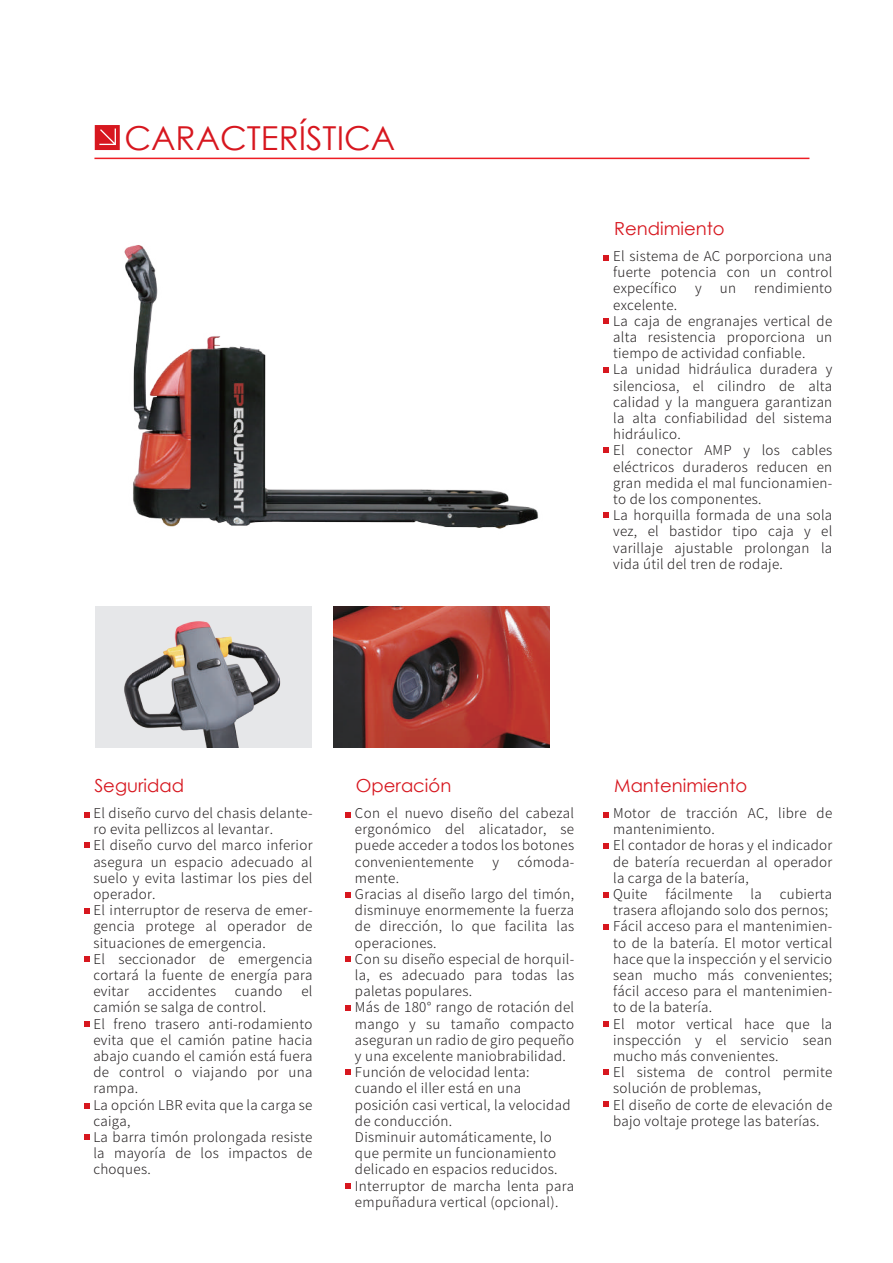
<style>
.page{position:relative;width:893px;height:1263px;background:#fff}
.page>*{position:absolute;margin:0;border:0;box-sizing:border-box;transform-origin:0 0}
.t1{font:33px "Century Gothic";color:#d7171f}
.t2{font:18px "Century Gothic";color:#d7171f}
.t3{font:300 13.5px/16.2px "Source Han Sans CN";letter-spacing:.02em;color:#231f20}
</style>
<div class="page">
<hr style="left:94px;top:158px;width:715px;height:1px;background:#ee1d23">
<svg style="left:95px;top:125px;width:25px;height:25px"></svg>
<img style="left:124px;top:245px;width:415px;height:284px">
<img style="left:333px;top:606px;width:217px;height:142px">
<div style="left:95px;top:606px;width:216px;height:142px;background:#e6e7e9"></div>
<img style="left:124px;top:621px;width:157px;height:127px">
<svg style="left:604px;top:255px;width:5px;height:5px"></svg>
<svg style="left:604px;top:318px;width:5px;height:5px"></svg>
<svg style="left:604px;top:367px;width:5px;height:5px"></svg>
<svg style="left:604px;top:448px;width:5px;height:5px"></svg>
<svg style="left:604px;top:513px;width:5px;height:5px"></svg>
<svg style="left:84px;top:812px;width:5px;height:5px"></svg>
<svg style="left:84px;top:843px;width:5px;height:5px"></svg>
<svg style="left:84px;top:908px;width:5px;height:5px"></svg>
<svg style="left:84px;top:957px;width:5px;height:5px"></svg>
<svg style="left:84px;top:1021px;width:5px;height:6px"></svg>
<svg style="left:84px;top:1103px;width:5px;height:5px"></svg>
<svg style="left:84px;top:1135px;width:5px;height:5px"></svg>
<svg style="left:346px;top:812px;width:5px;height:5px"></svg>
<svg style="left:346px;top:892px;width:5px;height:5px"></svg>
<svg style="left:346px;top:956px;width:5px;height:5px"></svg>
<svg style="left:346px;top:1069px;width:5px;height:6px"></svg>
<svg style="left:346px;top:1005px;width:5px;height:5px"></svg>
<svg style="left:346px;top:1183px;width:5px;height:5px"></svg>
<svg style="left:604px;top:812px;width:5px;height:5px"></svg>
<svg style="left:604px;top:843px;width:5px;height:5px"></svg>
<svg style="left:604px;top:892px;width:5px;height:5px"></svg>
<svg style="left:604px;top:1069px;width:5px;height:6px"></svg>
<svg style="left:604px;top:924px;width:5px;height:5px"></svg>
<svg style="left:604px;top:1102px;width:5px;height:5px"></svg>
<svg style="left:604px;top:1021px;width:5px;height:5px"></svg>
<h1 class="t1" style="left:124px;top:115px;width:272px">CARACTERÍSTICA</h1>
<h2 class="t2" style="left:614px;top:215px;width:112px">Rendimiento</h2>
<p class="t3" style="left:613px;top:248px;width:221px;text-align:justify">El sistema de AC porporciona una fuerte potencia con un control expecífico</p>
<p class="t3" style="left:695px;top:281px;width:8px">y</p>
<p class="t3" style="left:720px;top:281px;width:18px">un</p>
<p class="t3" style="left:754px;top:281px;width:80px">rendimiento</p>
<p class="t3" style="left:613px;top:297px;width:221px">excelente.<br>La caja de engranajes vertical de alta resistencia proporciona un tiempo de actividad confiable.<br>La unidad hidráulica duradera y silenciosa, el cilindro de alta calidad y la manguera garantizan la alta confiabilidad del sistema hidráulico.<br>El conector AMP y los cables eléctricos duraderos reducen en gran medida el mal funcionamien&shy;to de los componentes.<br>La horquilla formada de una sola vez, el bastidor tipo caja y el varillaje ajustable prolongan la vida útil del tren de rodaje.</p>
<h2 class="t2" style="left:94px;top:772px;width:91px">Seguridad</h2>
<p class="t3" style="left:93px;top:805px;width:221px">El diseño curvo del chasis delante&shy;ro evita pellizcos al levantar.<br>El diseño curvo del marco inferior asegura un espacio adecuado al suelo y evita lastimar los pies del operador.<br>El interruptor de reserva de emer&shy;gencia protege al operador de situaciones de emergencia.<br>El seccionador de emergencia cortará la fuente de energía para evitar</p>
<p class="t3" style="left:148px;top:983px;width:70px">accidentes</p>
<p class="t3" style="left:235px;top:983px;width:49px">cuando</p>
<p class="t3" style="left:301px;top:983px;width:13px">el</p>
<p class="t3" style="left:93px;top:1000px;width:221px">camión se salga de control.<br>El freno trasero anti-rodamiento evita que el camión patine hacia abajo cuando el camión está fuera de control o viajando por una rampa.<br>La opción LBR evita que la carga se caiga,<br>La barra timón prolongada resiste la mayoría de los impactos de choques.</p>
<h2 class="t2" style="left:356px;top:772px;width:97px">Operación</h2>
<p class="t3" style="left:355px;top:805px;width:221px;text-align:justify">Con el nuevo diseño del cabezal ergonómico del alicatador, se puede acceder a todos los botones convenientemente</p>
<p class="t3" style="left:492px;top:854px;width:8px">y</p>
<p class="t3" style="left:517px;top:854px;width:58px">cómoda-</p>
<p class="t3" style="left:355px;top:870px;width:221px">mente.<br>Gracias al diseño largo del timón, disminuye enormemente la fuerza de dirección, lo que facilita las operaciones.<br>Con su diseño especial de horquil&shy;la, es adecuado para todas las paletas populares.<br>Más de 180° rango de rotación del mango y su tamaño compacto aseguran un radio de giro pequeño y una excelente maniobrabilidad.<br>Función de velocidad lenta: cuando el iller está en una posición casi vertical, la velocidad de conducción.<br>Disminuir automáticamente, lo que permite un funcionamiento delicado en espacios reducidos.<br>Interruptor de marcha lenta para empuñadura vertical (opcional).</p>
<h2 class="t2" style="left:614px;top:772px;width:135px">Mantenimiento</h2>
<p class="t3" style="left:613px;top:805px;width:221px">Motor de tracción AC, libre de mantenimiento.<br>El contador de horas y el indicador de batería recuerdan al operador la carga de la batería,<br>Quite</p>
<p class="t3" style="left:665px;top:886px;width:69px">fácilmente</p>
<p class="t3" style="left:751px;top:886px;width:13px">la</p>
<p class="t3" style="left:613px;top:886px;width:221px;text-indent:167px">cubierta trasera aflojando solo dos pernos;<br>Fácil acceso para el mantenimien&shy;to de la batería. El motor vertical hace que la inspección y el servicio sean mucho más convenientes; fácil acceso para el mantenimien&shy;to de la batería.<br>El motor vertical hace que la inspección y el servicio sean mucho más convenientes.<br>El sistema de control permite solución de problemas,<br>El diseño de corte de elevación de bajo voltaje protege las baterías.</p>
</div>
